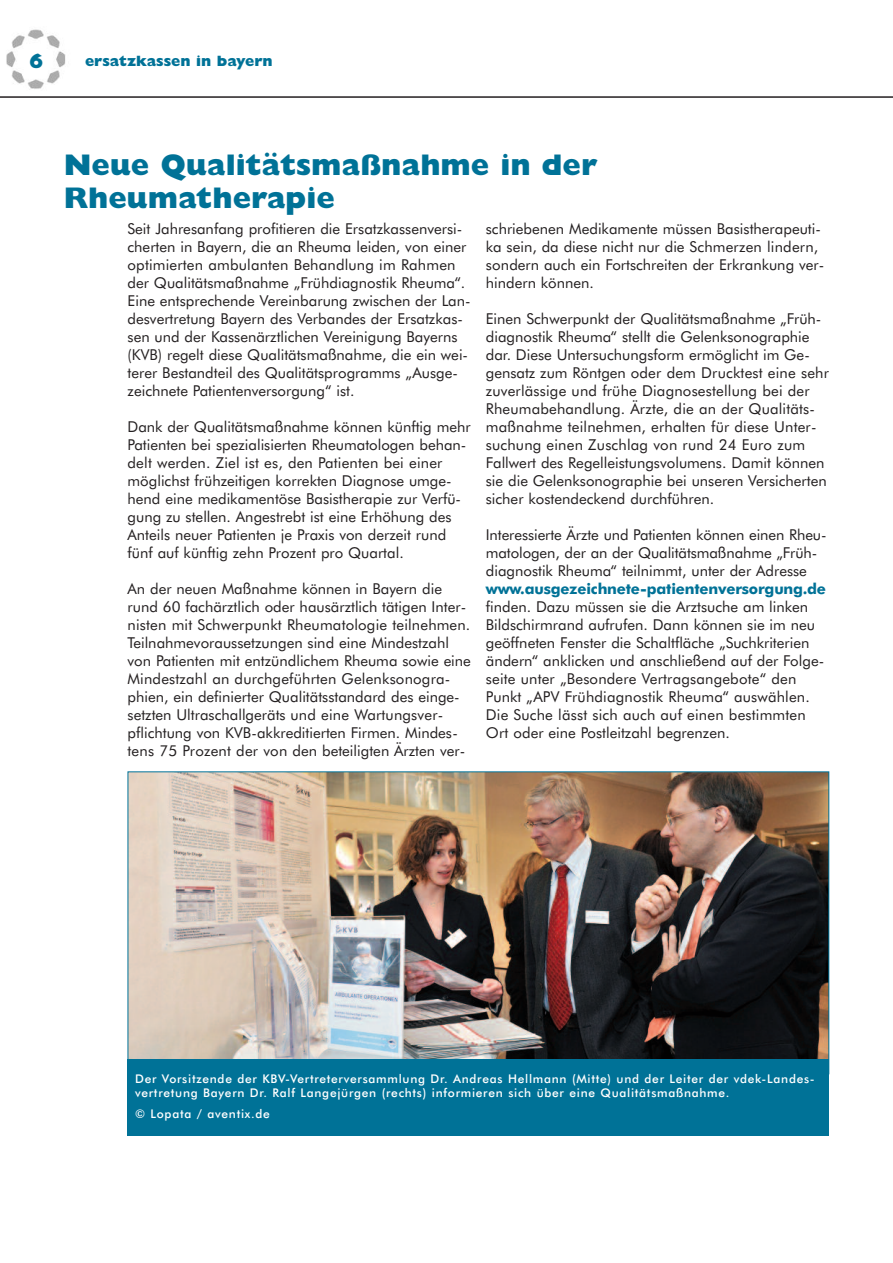
<style>
.page{position:relative;width:893px;height:1263px;background:#fff}
.page>*{position:absolute;margin:0;border:0;box-sizing:border-box;transform-origin:0 0}
.t1{font:800 30px/33px "Gill Sans";color:#007297}
.t2{font:800 21px "Gill Sans";color:#007297}
.t3{font:15px/18px "Futura BT";color:#231f20}
.t4{font:700 15px "Futura BT";letter-spacing:-.015em;color:#007297}
.t5{font:800 15px "Gill Sans";color:#007297}
.t6{font:500 12px/14.4px "Futura BT";letter-spacing:.06em;color:#fff}
</style>
<div class="page">
<img style="left:6px;top:29px;width:60px;height:60px">
<hr style="left:0;top:96px;width:893px;height:2px;background:#231f20">
<img style="left:130px;top:773px;width:697px;height:286px">
<div style="left:128px;top:1059px;width:701px;height:76px;background:#007297"></div>
<h2 class="t2" style="left:29px;top:53px;width:16px">6</h2>
<p class="t5" style="left:85px;top:56px;width:189px">ersatzkassen in bayern</p>
<h1 class="t1" style="left:64px;top:151px;width:535px">Neue Qualitätsmaßnahme in der<br>Rheumatherapie</h1>
<p class="t3" style="left:128px;top:221px;width:345px">Seit Jahresanfang profitieren die Ersatzkassenversi&shy;cherten in Bayern, die an Rheuma leiden, von einer optimierten ambulanten Behandlung im Rahmen der Qualitätsmaßnahme „Frühdiagnostik Rheuma“.<br>Eine entsprechende Vereinbarung zwischen der Lan&shy;desvertretung Bayern des Verbandes der Ersatzkas&shy;sen und der Kassenärztlichen Vereinigung Bayerns (KVB) regelt diese Qualitätsmaßnahme, die ein wei&shy;terer Bestandteil des Qualitätsprogramms „Ausge&shy;zeichnete Patientenversorgung“ ist.</p>
<p class="t3" style="left:128px;top:419px;width:345px">Dank der Qualitätsmaßnahme können künftig mehr Patienten bei spezialisierten Rheumatologen behan&shy;delt werden. Ziel ist es, den Patienten bei einer möglichst frühzeitigen korrekten Diagnose umge&shy;hend eine medikamentöse Basistherapie zur Verfü&shy;gung zu stellen. Angestrebt ist eine Erhöhung des Anteils neuer Patienten je Praxis von derzeit rund fünf auf künftig zehn Prozent pro Quartal.</p>
<p class="t3" style="left:128px;top:581px;width:345px">An der neuen Maßnahme können in Bayern die rund 60 fachärztlich oder hausärztlich tätigen Inter&shy;nisten mit Schwerpunkt Rheumatologie teilnehmen.<br>Teilnahmevoraussetzungen sind eine Mindestzahl von Patienten mit entzündlichem Rheuma sowie eine Mindestzahl an durchgeführten Gelenksonogra&shy;phien, ein definierter Qualitätsstandard des einge&shy;setzten Ultraschallgeräts und eine Wartungsver&shy;pflichtung von KVB-akkreditierten Firmen. Mindes&shy;tens 75 Prozent der von den beteiligten Ärzten ver-</p>
<p class="t3" style="left:486px;top:221px;width:340px">schriebenen Medikamente müssen Basistherapeuti&shy;ka sein, da diese nicht nur die Schmerzen lindern, sondern auch ein Fortschreiten der Erkrankung ver&shy;hindern können.</p>
<p class="t3" style="left:486px;top:311px;width:345px">Einen Schwerpunkt der Qualitätsmaßnahme „Früh&shy;diagnostik Rheuma“ stellt die Gelenksonographie dar. Diese Untersuchungsform ermöglicht im Ge&shy;gensatz zum Röntgen oder dem Drucktest eine sehr zuverlässige und frühe Diagnosestellung bei der Rheumabehandlung. Ärzte, die an der Qualitäts&shy;maßnahme teilnehmen, erhalten für diese Unter&shy;suchung einen Zuschlag von rund 24 Euro zum Fallwert des Regelleistungsvolumens. Damit können sie die Gelenksonographie bei unseren Versicherten sicher kostendeckend durchführen.</p>
<p class="t3" style="left:486px;top:527px;width:342px">Interessierte Ärzte und Patienten können einen Rheu&shy;matologen, der an der Qualitätsmaßnahme „Früh&shy;diagnostik Rheuma“ teilnimmt, unter der Adresse</p>
<p class="t4" style="left:486px;top:583px;width:342px">www.ausgezeichnete-patientenversorgung.de</p>
<p class="t3" style="left:486px;top:599px;width:340px">finden. Dazu müssen sie die Arztsuche am linken Bildschirmrand aufrufen. Dann können sie im neu geöffneten Fenster die Schaltfläche „Suchkriterien ändern“ anklicken und anschließend auf der Folge&shy;seite unter „Besondere Vertragsangebote“ den Punkt „APV Frühdiagnostik Rheuma“ auswählen.<br>Die Suche lässt sich auch auf einen bestimmten Ort oder eine Postleitzahl begrenzen.</p>
<p class="t6" style="left:135px;top:1072px;width:681px">Der Vorsitzende der KBV-Vertreterversammlung Dr. Andreas Hellmann (Mitte) und der Leiter der vdek-Landes&shy;vertretung Bayern Dr. Ralf Langejürgen (rechts) informieren sich über eine Qualitätsmaßnahme.</p>
<p class="t6" style="left:135px;top:1107px;width:136px">© Lopata / aventix.de</p>
</div>
